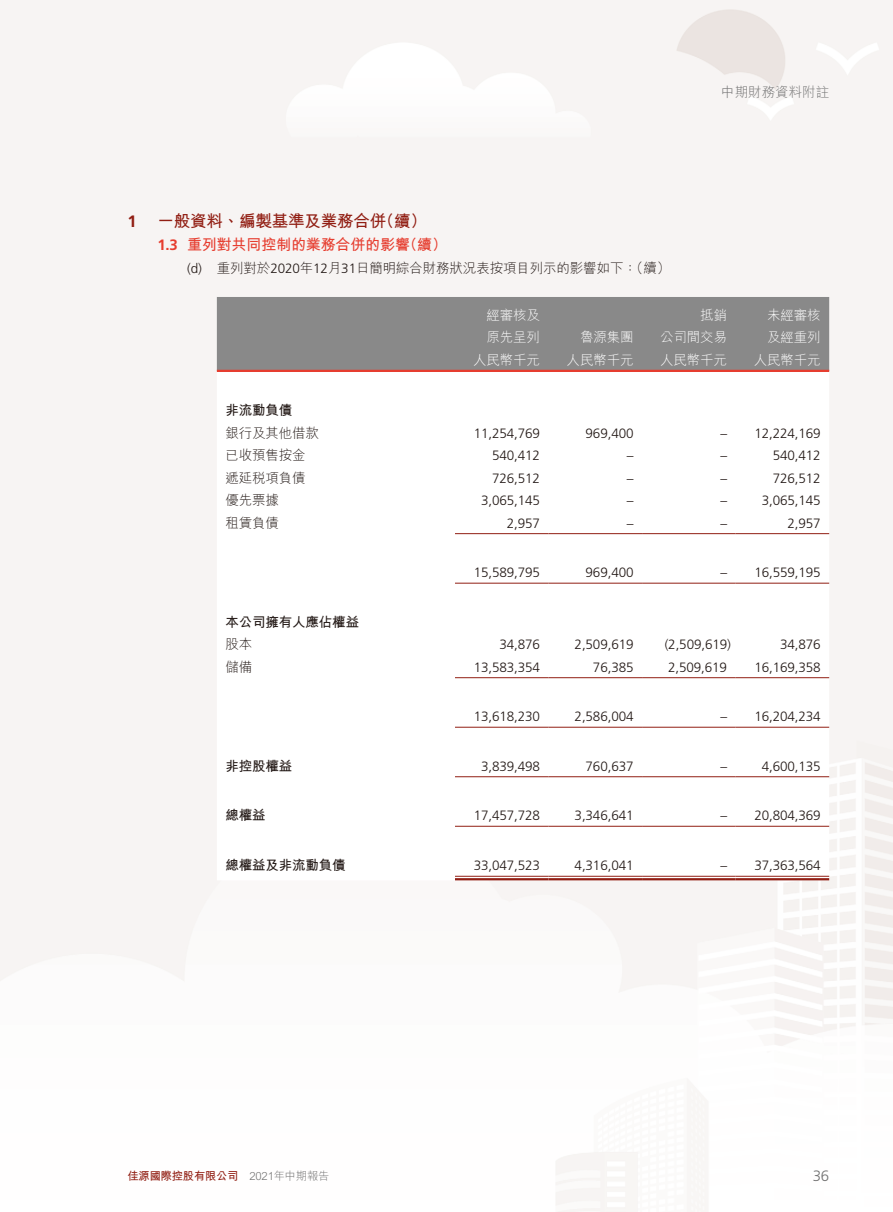
<style>
.page{position:relative;width:893px;height:1212px;background:#fff}
.page>*{position:absolute;margin:0;border:0;box-sizing:border-box;transform-origin:0 0}
.t1{font:16.5px "M Hei HK Bold E Ten B5 H";letter-spacing:-.01em;color:#911e13}
.t2{font:15px "M Hei HK Bold E Ten B5 H";letter-spacing:-.01em;color:#e63d2f}
.t3{font:300 15px "Frutiger LT Std";color:#717171}
.t4{font:300 13.5px "Frutiger LT Std";letter-spacing:-.01em;color:#231916}
.t5{font:13.5px "M Hei HK Light E Ten B5 H";letter-spacing:-.01em;color:#231916}
.t6{font:13.5px/22.5px "M Hei HK Light E Ten B5 H";letter-spacing:-.01em;color:#fff}
.t7{font:13.5px "M Hei HK Bold E Ten B5 H";letter-spacing:-.01em;color:#231916}
.t8{font:13.5px "M Hei HK Light E Ten B5 H";color:#717171}
.t9{font:11.25px "M Hei HK Bold E Ten B5 H";letter-spacing:-.015em;color:#911e13}
.s1{font-family:"Frutiger LT Std";font-weight:700}
.s2{font-family:"Frutiger LT Std";font-weight:300}
.s3{font-family:"M Hei HK Light E Ten B5 H";color:#717171}
</style>
<div class="page">
<div style="left:217px;top:297px;width:612px;height:73px;background:#898989"></div>
<svg style="left:455px;top:534px;width:374px;height:342px"></svg>
<hr style="left:217px;top:370px;width:612px;height:2px;background:#e63d2f">
<hr style="left:455px;top:533px;width:94px;height:1px;background:#911e13">
<hr style="left:549px;top:533px;width:93px;height:1px;background:#911e13">
<hr style="left:642px;top:533px;width:94px;height:1px;background:#911e13">
<hr style="left:736px;top:533px;width:93px;height:1px;background:#911e13">
<hr style="left:455px;top:583px;width:94px;height:1px;background:#911e13">
<hr style="left:549px;top:583px;width:93px;height:1px;background:#911e13">
<hr style="left:642px;top:583px;width:94px;height:1px;background:#911e13">
<hr style="left:736px;top:583px;width:93px;height:1px;background:#911e13">
<hr style="left:455px;top:677px;width:94px;height:1px;background:#911e13">
<hr style="left:549px;top:677px;width:93px;height:1px;background:#911e13">
<hr style="left:642px;top:677px;width:94px;height:1px;background:#911e13">
<hr style="left:736px;top:677px;width:93px;height:1px;background:#911e13">
<hr style="left:455px;top:727px;width:94px;height:1px;background:#911e13">
<hr style="left:549px;top:727px;width:93px;height:1px;background:#911e13">
<hr style="left:642px;top:727px;width:94px;height:1px;background:#911e13">
<hr style="left:736px;top:727px;width:93px;height:1px;background:#911e13">
<hr style="left:455px;top:776px;width:94px;height:1px;background:#911e13">
<hr style="left:549px;top:776px;width:93px;height:1px;background:#911e13">
<hr style="left:642px;top:776px;width:94px;height:1px;background:#911e13">
<hr style="left:736px;top:776px;width:93px;height:1px;background:#911e13">
<hr style="left:455px;top:826px;width:94px;height:1px;background:#911e13">
<hr style="left:549px;top:826px;width:93px;height:1px;background:#911e13">
<hr style="left:642px;top:826px;width:94px;height:1px;background:#911e13">
<hr style="left:736px;top:826px;width:93px;height:1px;background:#911e13">
<hr style="left:455px;top:876px;width:94px;height:1px;background:#911e13">
<hr style="left:455px;top:878px;width:94px;height:2px;background:#911e13">
<hr style="left:549px;top:876px;width:93px;height:1px;background:#911e13">
<hr style="left:549px;top:878px;width:93px;height:2px;background:#911e13">
<hr style="left:642px;top:876px;width:94px;height:1px;background:#911e13">
<hr style="left:642px;top:878px;width:94px;height:2px;background:#911e13">
<hr style="left:736px;top:876px;width:93px;height:1px;background:#911e13">
<hr style="left:736px;top:878px;width:93px;height:2px;background:#911e13">
<p class="t8" style="left:721px;top:87px;width:109px">中期財務資料附註</p>
<p class="t1" style="left:128px;top:215px;width:301px"><span class="s1">1</span> 一般資料、編製基準及業務合併（續）</p>
<p class="t2" style="left:157px;top:239px;width:291px"><span class="s1">1.3</span> 重列對共同控制的業務合併的影響（續）</p>
<p class="t5" style="left:187px;top:263px;width:485px"><span class="s2">(d)</span> 重列對於<span class="s2">2020</span>年<span class="s2">12</span>月<span class="s2">31</span>日簡明綜合財務狀況表按項目列示的影響如下：（續）</p>
<p class="t6" style="left:486px;top:305px;width:55px">經審核及原先呈列</p>
<p class="t6" style="left:660px;top:305px;width:68px;text-align:right">抵銷<br>公司間交易</p>
<p class="t6" style="left:767px;top:305px;width:55px">未經審核及經重列</p>
<p class="t6" style="left:580px;top:328px;width:55px">魯源集團</p>
<p class="t6" style="left:473px;top:350px;width:68px">人民幣千元</p>
<p class="t6" style="left:567px;top:350px;width:68px">人民幣千元</p>
<p class="t6" style="left:660px;top:350px;width:68px">人民幣千元</p>
<p class="t6" style="left:754px;top:350px;width:68px">人民幣千元</p>
<p class="t7" style="left:225px;top:405px;width:68px">非流動負債</p>
<p class="t5" style="left:225px;top:428px;width:95px">銀行及其他借款</p>
<p class="t4" style="left:474px;top:426px;width:68px">11,254,769</p>
<p class="t4" style="left:586px;top:426px;width:49px">969,400</p>
<p class="t4" style="left:720px;top:426px;width:102px">– 12,224,169</p>
<p class="t5" style="left:225px;top:450px;width:82px">已收預售按金</p>
<p class="t4" style="left:492px;top:449px;width:49px">540,412</p>
<p class="t4" style="left:627px;top:449px;width:8px">–</p>
<p class="t4" style="left:720px;top:449px;width:8px">–</p>
<p class="t4" style="left:773px;top:449px;width:49px">540,412</p>
<p class="t5" style="left:225px;top:473px;width:82px">遞延稅項負債</p>
<p class="t4" style="left:492px;top:471px;width:49px">726,512</p>
<p class="t4" style="left:627px;top:471px;width:8px">–</p>
<p class="t4" style="left:720px;top:471px;width:8px">–</p>
<p class="t4" style="left:773px;top:471px;width:49px">726,512</p>
<p class="t5" style="left:225px;top:495px;width:55px">優先票據</p>
<p class="t4" style="left:481px;top:494px;width:60px">3,065,145</p>
<p class="t4" style="left:627px;top:494px;width:8px">–</p>
<p class="t4" style="left:720px;top:494px;width:8px">–</p>
<p class="t4" style="left:762px;top:494px;width:60px">3,065,145</p>
<p class="t5" style="left:225px;top:518px;width:55px">租賃負債</p>
<p class="t4" style="left:507px;top:516px;width:35px">2,957</p>
<p class="t4" style="left:627px;top:516px;width:8px">–</p>
<p class="t4" style="left:720px;top:516px;width:8px">–</p>
<p class="t4" style="left:787px;top:516px;width:35px">2,957</p>
<p class="t4" style="left:474px;top:566px;width:68px">15,589,795</p>
<p class="t4" style="left:586px;top:566px;width:49px">969,400</p>
<p class="t4" style="left:720px;top:566px;width:102px">– 16,559,195</p>
<p class="t7" style="left:225px;top:617px;width:135px">本公司擁有人應佔權益</p>
<p class="t5" style="left:225px;top:639px;width:28px">股本</p>
<p class="t4" style="left:499px;top:638px;width:42px">34,876</p>
<p class="t4" style="left:575px;top:638px;width:60px">2,509,619</p>
<p class="t4" style="left:665px;top:638px;width:68px">(2,509,619)</p>
<p class="t4" style="left:780px;top:638px;width:42px">34,876</p>
<p class="t5" style="left:225px;top:662px;width:28px">儲備</p>
<p class="t4" style="left:474px;top:661px;width:68px">13,583,354</p>
<p class="t4" style="left:593px;top:661px;width:42px">76,385</p>
<p class="t4" style="left:668px;top:661px;width:60px">2,509,619</p>
<p class="t4" style="left:754px;top:661px;width:68px">16,169,358</p>
<p class="t4" style="left:474px;top:710px;width:68px">13,618,230</p>
<p class="t4" style="left:575px;top:710px;width:60px">2,586,004</p>
<p class="t4" style="left:720px;top:710px;width:102px">– 16,204,234</p>
<p class="t7" style="left:225px;top:761px;width:68px">非控股權益</p>
<p class="t4" style="left:481px;top:760px;width:60px">3,839,498</p>
<p class="t4" style="left:586px;top:760px;width:49px">760,637</p>
<p class="t4" style="left:720px;top:760px;width:8px">–</p>
<p class="t4" style="left:762px;top:760px;width:60px">4,600,135</p>
<p class="t7" style="left:225px;top:810px;width:42px">總權益</p>
<p class="t4" style="left:474px;top:809px;width:68px">17,457,728</p>
<p class="t4" style="left:575px;top:809px;width:60px">3,346,641</p>
<p class="t4" style="left:720px;top:809px;width:102px">– 20,804,369</p>
<p class="t7" style="left:225px;top:860px;width:122px">總權益及非流動負債</p>
<p class="t4" style="left:474px;top:859px;width:68px">33,047,523</p>
<p class="t4" style="left:575px;top:859px;width:60px">4,316,041</p>
<p class="t4" style="left:720px;top:859px;width:102px">– 37,363,564</p>
<p class="t9" style="left:128px;top:1172px;width:203px">佳源國際控股有限公司 <span class="s3">2021年中期報告</span></p>
<p class="t3" style="left:813px;top:1168px;width:18px">36</p>
</div>
